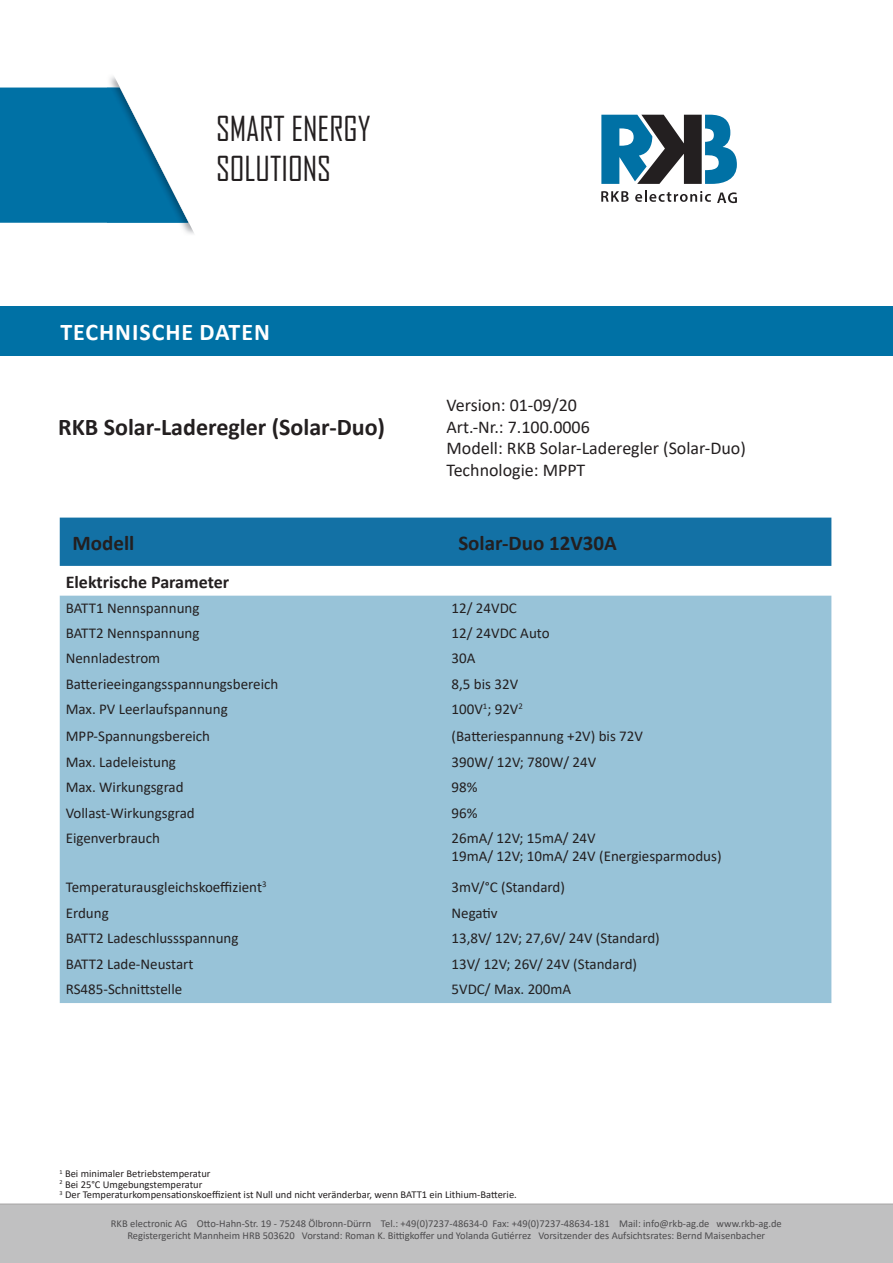
<style>
.page{position:relative;width:893px;height:1263px;background:#fff}
.page>*{position:absolute;margin:0;border:0;box-sizing:border-box;transform-origin:0 0}
.t1{font:33px/39.6px "Agency FB";color:#231f20}
.t2{font:700 24px "Calibri";color:#231f20}
.t3{font:700 24px "Calibri";letter-spacing:.04em;color:#fff}
.t4{font:700 21px "Calibri";color:#231f20}
.t5{font:18px/21.6px "Calibri";color:#231f20}
.t6{font:700 18px "Calibri";color:#231f20}
.t7{font:15px/18px "Calibri";color:#231f20}
.t8{font:10.5px/12.6px "Calibri";color:#4d4c4e;text-align:center}
.t9{font:10.5px/10.5px "Calibri";color:#231f20}
</style>
<div class="page">
<div style="left:0;top:88px;width:100px;height:135px;background:#0071a5"></div>
<svg style="left:100px;top:76px;width:94px;height:158px"></svg>
<svg style="left:601px;top:191px;width:28px;height:11px"></svg>
<svg style="left:635px;top:191px;width:76px;height:11px"></svg>
<svg style="left:717px;top:192px;width:19px;height:11px"></svg>
<svg style="left:601px;top:115px;width:135px;height:69px"></svg>
<div style="left:0;top:307px;width:893px;height:49px;background:#0071a5"></div>
<div style="left:0;top:1203px;width:893px;height:60px;background:#c0c0c1"></div>
<div style="left:60px;top:518px;width:771px;height:48px;background:#1371a5"></div>
<div style="left:60px;top:596px;width:771px;height:407px;background:#98c3d8"></div>
<h1 class="t1" style="left:216px;top:108px;width:156px">SMART ENERGY<br>SOLUTIONS</h1>
<h2 class="t3" style="left:61px;top:315px;width:169px">Technische Daten</h2>
<h2 class="t2" style="left:58px;top:410px;width:328px">RKB Solar-Laderegler (Solar-Duo)</h2>
<p class="t5" style="left:446px;top:394px;width:301px">Version: 01-09/20<br>Art.-Nr.: 7.100.0006<br>Modell: RKB Solar-Laderegler (Solar-Duo)<br>Technologie: MPPT</p>
<h3 class="t4" style="left:73px;top:528px;width:63px">Modell</h3>
<h3 class="t4" style="left:458px;top:528px;width:160px">Solar-Duo 12V30A</h3>
<p class="t6" style="left:66px;top:569px;width:165px">Elektrische Parameter</p>
<p class="t7" style="left:66px;top:598px;width:135px">BATT1 Nennspannung</p>
<p class="t7" style="left:452px;top:598px;width:67px">12/ 24VDC</p>
<p class="t7" style="left:66px;top:624px;width:135px">BATT2 Nennspannung</p>
<p class="t7" style="left:452px;top:624px;width:100px">12/ 24VDC Auto</p>
<p class="t7" style="left:66px;top:649px;width:96px">Nennladestrom</p>
<p class="t7" style="left:452px;top:649px;width:25px">30A</p>
<p class="t7" style="left:66px;top:674px;width:214px">Batterieeingangsspannungsbereich</p>
<p class="t7" style="left:452px;top:674px;width:68px">8,5 bis 32V</p>
<p class="t7" style="left:66px;top:700px;width:163px">Max. PV Leerlaufspannung</p>
<p class="t7" style="left:452px;top:700px;width:73px">100V<sup>1</sup>; 92V<sup>2</sup></p>
<p class="t7" style="left:66px;top:727px;width:146px">MPP-Spannungsbereich</p>
<p class="t7" style="left:452px;top:727px;width:193px">(Batteriespannung +2V) bis 72V</p>
<p class="t7" style="left:66px;top:752px;width:112px">Max. Ladeleistung</p>
<p class="t7" style="left:452px;top:752px;width:146px">390W/ 12V; 780W/ 24V</p>
<p class="t7" style="left:66px;top:778px;width:119px">Max. Wirkungsgrad</p>
<p class="t7" style="left:452px;top:778px;width:27px">98%</p>
<p class="t7" style="left:66px;top:803px;width:131px">Vollast-Wirkungsgrad</p>
<p class="t7" style="left:452px;top:803px;width:27px">96%</p>
<p class="t7" style="left:66px;top:829px;width:96px">Eigenverbrauch</p>
<p class="t7" style="left:452px;top:829px;width:271px">26mA/ 12V; 15mA/ 24V<br>19mA/ 12V; 10mA/ 24V (Energiesparmodus)</p>
<p class="t7" style="left:66px;top:878px;width:202px">Temperaturausgleichskoeffizient<sup>3</sup></p>
<p class="t7" style="left:452px;top:878px;width:115px">3mV/°C (Standard)</p>
<p class="t7" style="left:66px;top:903px;width:45px">Erdung</p>
<p class="t7" style="left:452px;top:903px;width:48px">Negativ</p>
<p class="t7" style="left:66px;top:929px;width:174px">BATT2 Ladeschlussspannung</p>
<p class="t7" style="left:452px;top:929px;width:210px">13,8V/ 12V; 27,6V/ 24V (Standard)</p>
<p class="t7" style="left:66px;top:954px;width:129px">BATT2 Lade-Neustart</p>
<p class="t7" style="left:452px;top:954px;width:187px">13V/ 12V; 26V/ 24V (Standard)</p>
<p class="t7" style="left:66px;top:980px;width:118px">RS485-Schnittstelle</p>
<p class="t7" style="left:452px;top:980px;width:121px">5VDC/ Max. 200mA</p>
<p class="t9" style="left:60px;top:1168px;width:459px"><sup>1</sup> Bei minimaler Betriebstemperatur<br><sup>2</sup> Bei 25°C Umgebungstemperatur<br><sup>3</sup> Der Temperaturkompensationskoeffizient ist Null und nicht veränderbar, wenn BATT1 ein Lithium-Batterie.</p>
<p class="t8" style="left:111px;top:1216px;width:672px">RKB electronic AG Otto-Hahn-Str. 19 - 75248 Ölbronn-Dürrn Tel.: +49(0)7237-48634-0 Fax: +49(0)7237-48634-181 Mail: info@rkb-ag.de www.rkb-ag.de<br>Registergericht Mannheim HRB 503620 Vorstand: Roman K. Bittigkoffer und Yolanda Gutiérrez Vorsitzender des Aufsichtsrates: Bernd Maisenbacher</p>
</div>
